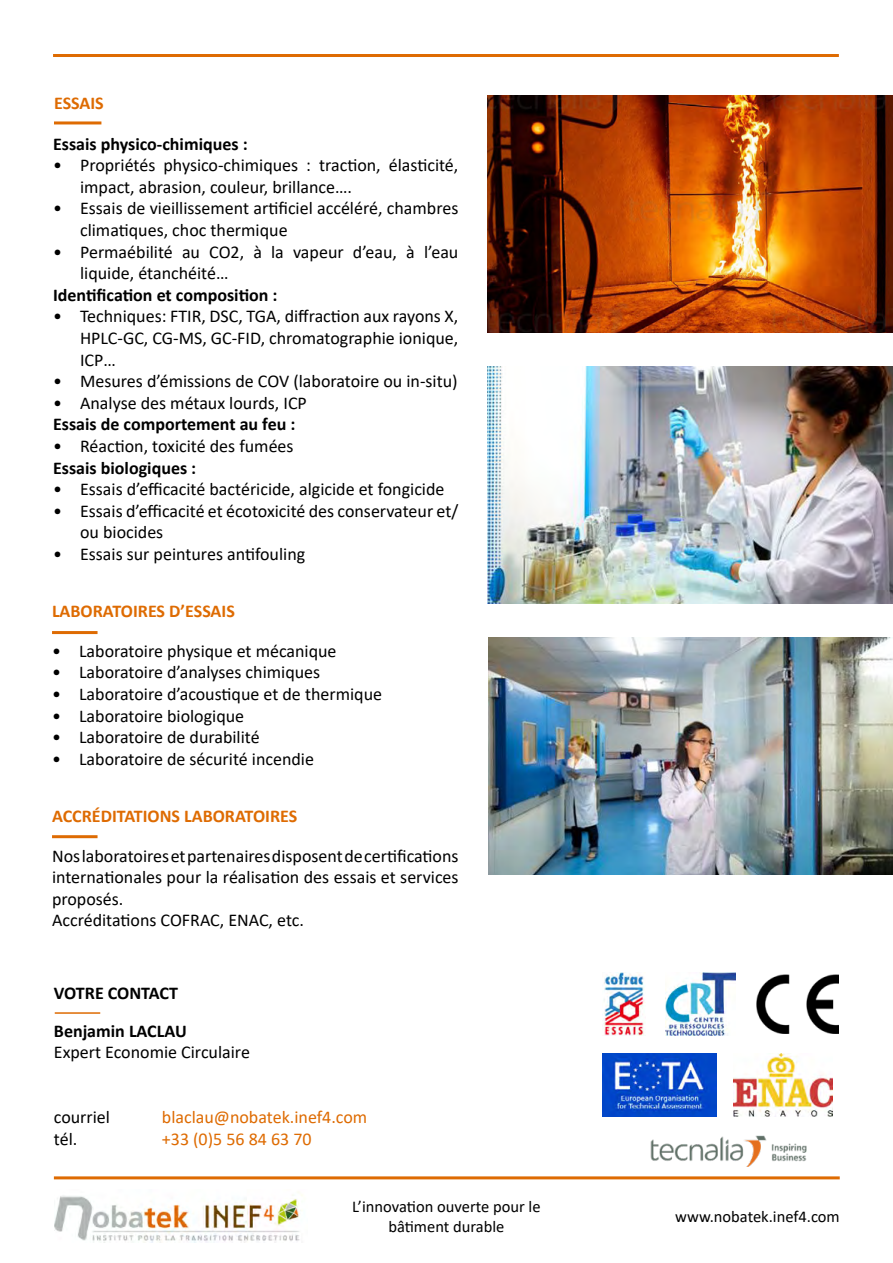
<style>
.page{position:relative;width:893px;height:1263px;background:#fff}
.page>*{position:absolute;margin:0;border:0;box-sizing:border-box;transform-origin:0 0}
.t1{font:18px/21.6px "Calibri";color:#000}
.t2{font:700 18px/38.2px "Calibri";color:#000}
.t3{font:700 18px "Calibri";color:#de6b02}
.t4{font:18px "Calibri";color:#de6b02}
.t5{font:16.5px/19.8px "Calibri";color:#000;text-align:center}
</style>
<div class="page">
<hr style="left:54px;top:1176px;width:786px;height:3px;background:#de6b02">
<hr style="left:53px;top:54px;width:786px;height:3px;background:#de6b02">
<hr style="left:55px;top:1012px;width:45px;height:2px;background:#de6b02">
<img style="left:55px;top:1192px;width:248px;height:50px">
<hr style="left:52px;top:631px;width:46px;height:3px;background:#de6b02">
<hr style="left:52px;top:835px;width:46px;height:3px;background:#de6b02">
<img style="left:488px;top:96px;width:405px;height:237px">
<img style="left:488px;top:367px;width:405px;height:237px">
<img style="left:489px;top:638px;width:404px;height:237px">
<img style="left:603px;top:972px;width:43px;height:63px">
<img style="left:603px;top:1053px;width:113px;height:63px">
<img style="left:756px;top:974px;width:83px;height:60px">
<img style="left:733px;top:1053px;width:99px;height:63px">
<img style="left:666px;top:972px;width:70px;height:63px">
<img style="left:650px;top:1135px;width:157px;height:31px">
<hr style="left:54px;top:121px;width:47px;height:3px;background:#de6b02">
<p class="t3" style="left:54px;top:90px;width:51px">ESSAIS</p>
<p class="t2" style="left:53px;top:124px;width:196px">Essais physico-chimiques :</p>
<p class="t1" style="left:80px;top:154px;width:380px;text-indent:-27px">• Propriétés physico-chimiques : traction, élasticité, impact, abrasion, couleur, brillance….</p>
<p class="t1" style="left:80px;top:197px;width:380px;text-indent:-27px">• Essais de vieillissement artificiel accéléré, chambres climatiques, choc thermique</p>
<p class="t1" style="left:80px;top:240px;width:380px;text-indent:-27px">• Permaébilité au CO2, à la vapeur d’eau, à l’eau liquide, étanchéité…</p>
<p class="t2" style="left:53px;top:275px;width:226px">Identification et composition :</p>
<p class="t1" style="left:80px;top:305px;width:380px;text-align:justify;text-indent:-27px">• Techniques: FTIR, DSC, TGA, diffraction aux rayons X, HPLC-GC, CG-MS, GC-FID, chromatographie ionique, ICP…</p>
<p class="t1" style="left:53px;top:370px;width:406px">• Mesures d’émissions de COV (laboratoire ou in-situ)</p>
<p class="t1" style="left:53px;top:392px;width:255px">• Analyse des métaux lourds, ICP</p>
<p class="t2" style="left:53px;top:405px;width:244px">Essais de comportement au feu :</p>
<p class="t1" style="left:53px;top:435px;width:242px">• Réaction, toxicité des fumées</p>
<p class="t2" style="left:53px;top:448px;width:145px">Essais biologiques :</p>
<p class="t1" style="left:53px;top:478px;width:393px">• Essais d’efficacité bactéricide, algicide et fongicide</p>
<p class="t1" style="left:80px;top:500px;width:380px;text-indent:-27px">• Essais d’efficacité et écotoxicité des conservateur et/ ou biocides</p>
<p class="t1" style="left:53px;top:543px;width:254px">• Essais sur peintures antifouling</p>
<p class="t3" style="left:52px;top:599px;width:184px">LABORATOIRES D’ESSAIS</p>
<p class="t1" style="left:52px;top:639px;width:286px">• Laboratoire physique et mécanique</p>
<p class="t1" style="left:52px;top:661px;width:270px">• Laboratoire d’analyses chimiques</p>
<p class="t1" style="left:52px;top:683px;width:332px">• Laboratoire d’acoustique et de thermique</p>
<p class="t1" style="left:52px;top:704px;width:194px">• Laboratoire biologique</p>
<p class="t1" style="left:52px;top:726px;width:209px">• Laboratoire de durabilité</p>
<p class="t1" style="left:52px;top:747px;width:263px">• Laboratoire de sécurité incendie</p>
<p class="t3" style="left:52px;top:803px;width:247px">ACCRÉDITATIONS LABORATOIRES</p>
<p class="t1" style="left:52px;top:844px;width:408px">Nos laboratoires et partenaires disposent de certifications internationales pour la réalisation des essais et services proposés.<br>Accréditations COFRAC, ENAC, etc.</p>
<p class="t2" style="left:54px;top:973px;width:134px">VOTRE CONTACT<br>Benjamin LACLAU</p>
<p class="t1" style="left:54px;top:1041px;width:198px">Expert Economie Circulaire</p>
<p class="t1" style="left:54px;top:1106px;width:58px">courriel</p>
<p class="t4" style="left:162px;top:1105px;width:207px">blaclau@nobatek.inef4.com</p>
<p class="t1" style="left:54px;top:1127px;width:25px">tél.</p>
<p class="t4" style="left:162px;top:1126px;width:151px">+33 (0)5 56 84 63 70</p>
<p class="t5" style="left:352px;top:1196px;width:190px">L’innovation ouverte pour le bâtiment durable</p>
<p class="t5" style="left:675px;top:1206px;width:166px">www.nobatek.inef4.com</p>
</div>
